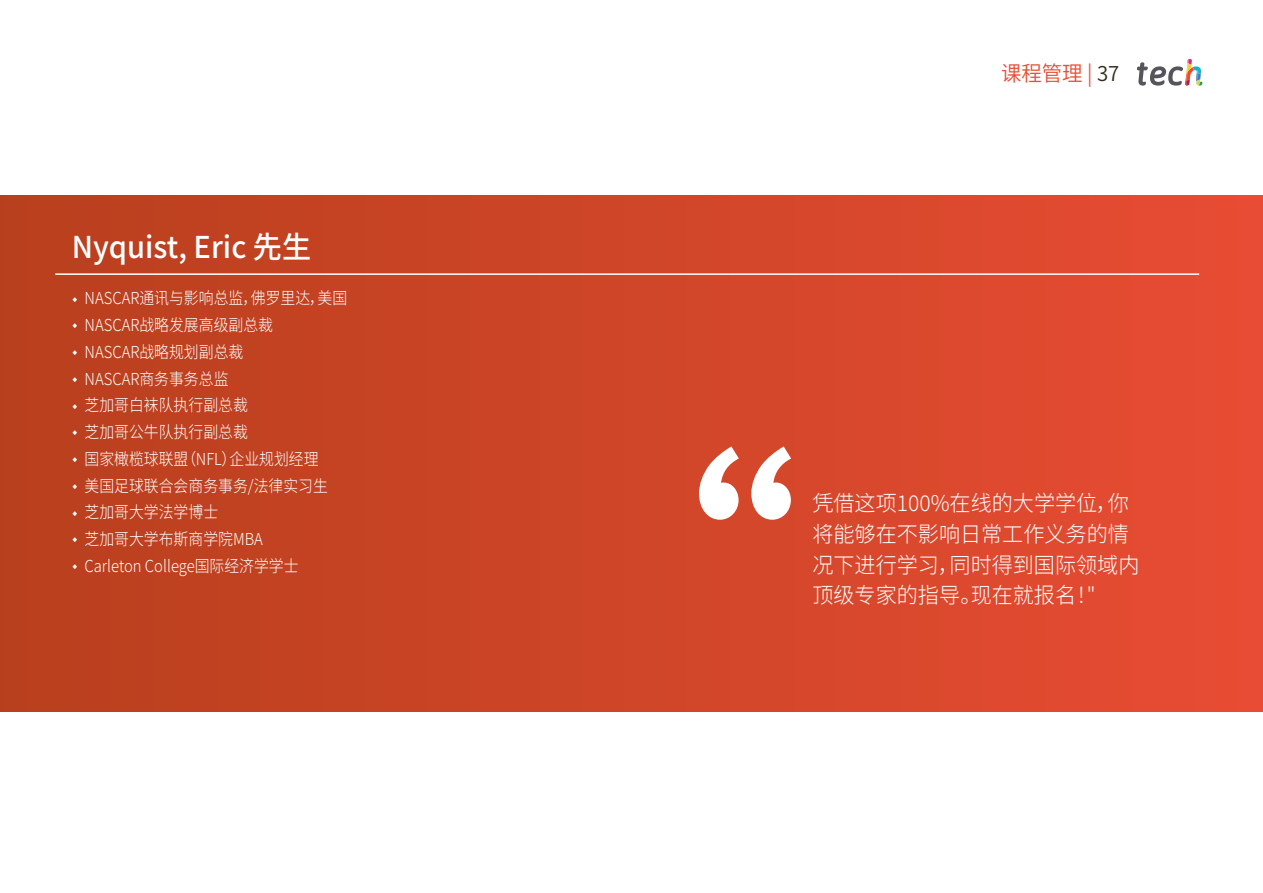
<style>
.page{position:relative;width:1263px;height:893px;background:#fff}
.page>*{position:absolute;margin:0;border:0;box-sizing:border-box;transform-origin:0 0}
.t1{font:500 30px "Source Han Sans CN";color:#fff}
.t2{font:300 21.75px/30.8px "Source Han Sans CN";color:#fff}
.t3{font:21px "Source Han Sans CN";color:#e94d35}
.t4{font:300 16.5px/26.7px "Source Han Sans CN";color:#fff;scale:.9 1}
.s1{color:#312e20}
</style>
<div class="page">
<div style="left:0;top:196px;width:1263px;height:516px;background:linear-gradient(to right,#b83f1d,#e84c33)"></div>
<hr style="left:55px;top:273px;width:1144px;height:2px;background:#fff">
<svg style="left:699px;top:446px;width:92px;height:74px"></svg>
<svg style="left:1137px;top:59px;width:65px;height:27px"></svg>
<svg style="left:73px;top:297px;width:4px;height:5px"></svg>
<svg style="left:73px;top:323px;width:4px;height:5px"></svg>
<svg style="left:73px;top:350px;width:4px;height:5px"></svg>
<svg style="left:73px;top:377px;width:4px;height:5px"></svg>
<svg style="left:73px;top:404px;width:4px;height:5px"></svg>
<svg style="left:73px;top:430px;width:4px;height:5px"></svg>
<svg style="left:73px;top:457px;width:4px;height:5px"></svg>
<svg style="left:73px;top:484px;width:4px;height:5px"></svg>
<svg style="left:73px;top:511px;width:4px;height:5px"></svg>
<svg style="left:73px;top:537px;width:4px;height:5px"></svg>
<svg style="left:73px;top:564px;width:4px;height:5px"></svg>
<h1 class="t1" style="left:72px;top:230px;width:241px">Nyquist, Eric 先生</h1>
<p class="t4" style="left:85px;top:285px;width:294px">NASCAR通讯与影响总监，佛罗里达，美国<br>NASCAR战略发展高级副总裁<br>NASCAR战略规划副总裁<br>NASCAR商务事务总监<br>芝加哥白袜队执行副总裁<br>芝加哥公牛队执行副总裁<br>国家橄榄球联盟（NFL）企业规划经理<br>美国足球联合会商务事务/法律实习生<br>芝加哥大学法学博士<br>芝加哥大学布斯商学院MBA<br>Carleton College国际经济学学士</p>
<p class="t3" style="left:1001px;top:61px;width:120px">课程管理 | <span class="s1">37</span></p>
<h2 class="t2" style="left:812px;top:488px;width:329px">凭借这项100%在线的大学学位，你将能够在不影响日常工作义务的情况下进行学习，同时得到国际领域内顶级专家的指导。现在就报名！"</h2>
</div>
